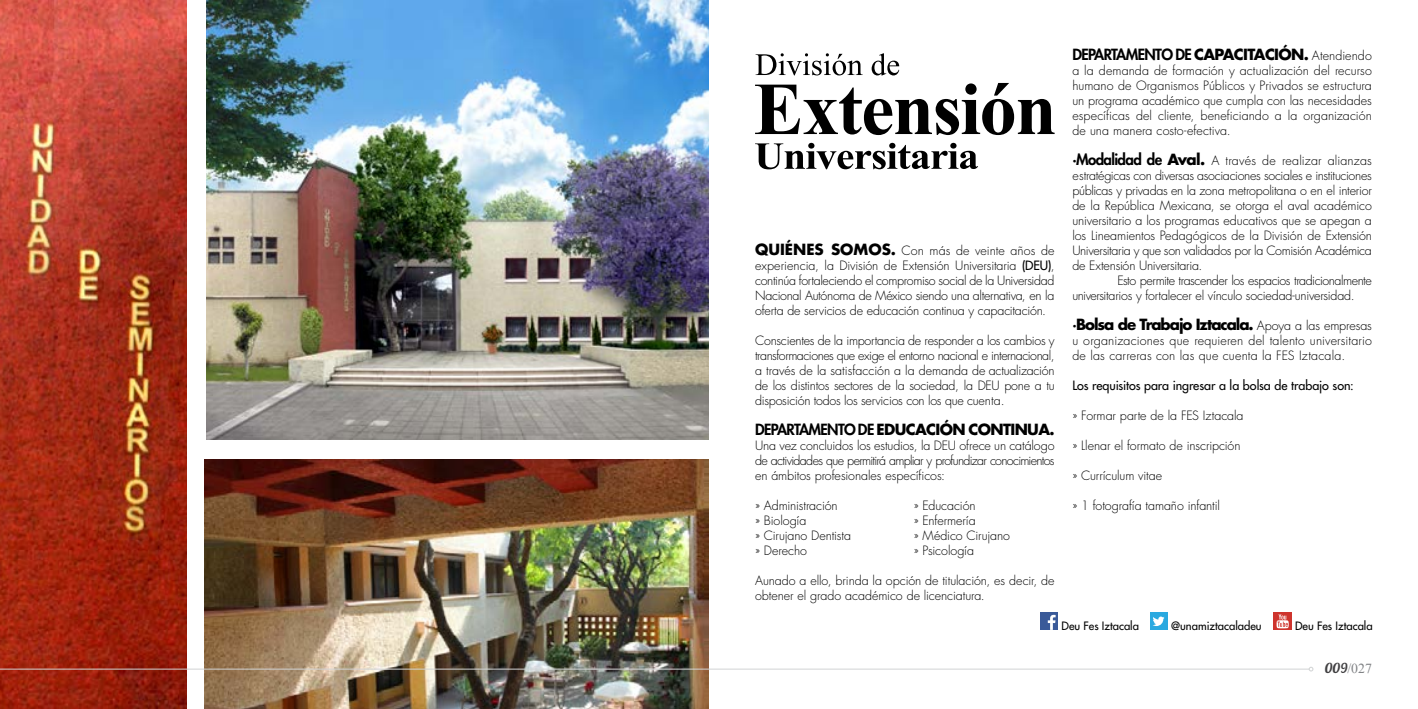
<style>
.page{position:relative;width:1418px;height:709px;background:#fff}
.page>*{position:absolute;margin:0;border:0;box-sizing:border-box;transform-origin:0 0}
.t1{font:700 15px "Futura Std";letter-spacing:-.04em;color:#000}
.t2{font:800 15px "Futura Std";letter-spacing:-.04em;color:#000}
.t3{font:13.75px "Times New Roman";color:#808285}
.t4{font:300 12.5px/15px "Futura Std";letter-spacing:-.01em;color:#000;text-align:justify}
.t5{font:300 12.5px/15px "Futura Std";letter-spacing:-.03em;color:#000}
.t6{font:300 12.5px/15px "Futura Std";letter-spacing:.015em;color:#000}
.t7{font:500 12.5px "Futura Std";letter-spacing:-.005em;color:#000}
.t8{font:500 11.25px "Futura Std";color:#000}
.s1{font-weight:700;font-size:15px}
.s2{font-weight:500}
.s3{font-weight:800}
.s4{font-weight:700}
.s5{font-weight:300;font-size:12.5px}
.s6{font-weight:800;font-size:15px}
.s7{font-family:"Lobster 1.4";color:#414042}
</style>
<div class="page">
<img style="left:206px;top:0;width:503px;height:440px">
<svg style="left:755px;top:143px;width:223px;height:26px"></svg>
<svg style="left:755px;top:83px;width:299px;height:52px"></svg>
<svg style="left:755px;top:53px;width:144px;height:22px"></svg>
<img style="left:205px;top:460px;width:504px;height:249px">
<div style="left:1039px;top:612px;width:18px;height:18px;background:#3a5a99"></div>
<svg style="left:1047px;top:615px;width:8px;height:15px"></svg>
<div style="left:1149px;top:612px;width:18px;height:18px;background:#2aa9e0"></div>
<svg style="left:1153px;top:616px;width:11px;height:10px"></svg>
<img style="left:0;top:0;width:187px;height:709px">
<svg style="left:1273px;top:612px;width:18px;height:18px"></svg>
<svg style="left:1276px;top:614px;width:12px;height:14px"></svg>
<hr style="left:0;top:668px;width:1309px;height:1px;background:#d1d3d4">
<svg style="left:1308px;top:667px;width:5px;height:4px"></svg>
<p class="t4" style="left:755px;top:243px;width:301px"><span class="s1">QUIÉNES SOMOS.</span> Con más de veinte años de experiencia, la División de Extensión Universitaria <span class="s2">(DEU)</span>, continúa fortaleciendo el compromiso social de la Universidad Nacional Autónoma de México siendo una alternativa, en la oferta de servicios de educación continua y capacitación.</p>
<p class="t4" style="left:755px;top:333px;width:301px">Conscientes de la importancia de responder a los cambios y transformaciones que exige el entorno nacional e internacional, a través de la satisfacción a la demanda de actualización de los distintos sectores de la sociedad, la DEU pone a tu disposición todos los servicios con los que cuenta.</p>
<p class="t1" style="left:755px;top:419px;width:301px"><span class="s3">DEPARTAMENTO DE</span> EDUCAC IÓN CONTINUA.</p>
<p class="t4" style="left:755px;top:438px;width:301px">Una vez concluidos los estudios, la DEU ofrece un catálogo de actividades que permitirá ampliar y profundizar conocimientos en ámbitos profesionales específicos:</p>
<p class="t4" style="left:755px;top:498px;width:97px;text-align:left">» Administración<br>» Biología<br>» Cirujano Dentista » Derecho</p>
<p class="t4" style="left:755px;top:573px;width:301px">Aunado a ello, brinda la opción de titulación, es decir, de obtener el grado académico de licenciatura.</p>
<p class="t4" style="left:913px;top:498px;width:98px;text-align:left">» Educación<br>» Enfermería<br>» Médico Cirujano » Psicología</p>
<p class="t2" style="left:1072px;top:45px;width:301px">DEPARTAMENTO DE <span class="s4">CAPACITACIÓN.</span> <span class="s5">Atendiendo</span></p>
<p class="t4" style="left:1072px;top:63px;width:301px">a la demanda de formación y actualización del recurso humano de Organismos Públicos y Privados se estructura un programa académico que cumpla con las necesidades específicas del cliente, beneficiando a la organización de una manera costo-efectiva.</p>
<p class="t4" style="left:1072px;top:153px;width:301px"><span class="s6">∙MODALIDAD DE</span> <span class="s1">AVAL.</span> A través de realizar alianzas estratégicas con diversas asociaciones sociales e instituciones públicas y privadas en la zona metropolitana o en el interior de la República Mexicana, se otorga el aval académico universitario a los programas educativos que se apegan a los Lineamientos Pedagógicos de la División de Extensión Universitaria y que son validados por la Comisión Académica de Extensión Universitaria.</p>
<p class="t5" style="left:1072px;top:273px;width:301px;text-indent:45px">Esto permite trascender los espacios tradicionalmente universitarios y fortalecer el vínculo sociedad-universidad.</p>
<p class="t1" style="left:1072px;top:314px;width:301px"><span class="s3">∙</span>BOLSA DE TRABAJO IZTACALA. <span class="s5">Apoya a las empresas</span></p>
<p class="t6" style="left:1072px;top:333px;width:301px">u organizaciones que requieren del talento universitario de las carreras con las que cuenta la FES Iztacala.</p>
<p class="t7" style="left:1072px;top:378px;width:283px">Los requisitos para ingresar a la bolsa de trabajo son:</p>
<p class="t4" style="left:1072px;top:408px;width:173px">» Formar parte de la FES Iztacala</p>
<p class="t4" style="left:1072px;top:438px;width:170px">» Llenar el formato de inscripción</p>
<p class="t4" style="left:1072px;top:468px;width:91px">» Currículum vitae</p>
<p class="t4" style="left:1072px;top:498px;width:149px">» 1 fotografía tamaño infantil</p>
<p class="t8" style="left:1061px;top:619px;width:79px">Deu Fes Iztacala</p>
<p class="t8" style="left:1171px;top:619px;width:92px">@unamiztacaladeu</p>
<p class="t8" style="left:1295px;top:619px;width:79px">Deu Fes Iztacala</p>
<p class="t3" style="left:1324px;top:658px;width:49px"><span class="s7">009</span>/027</p>
</div>
